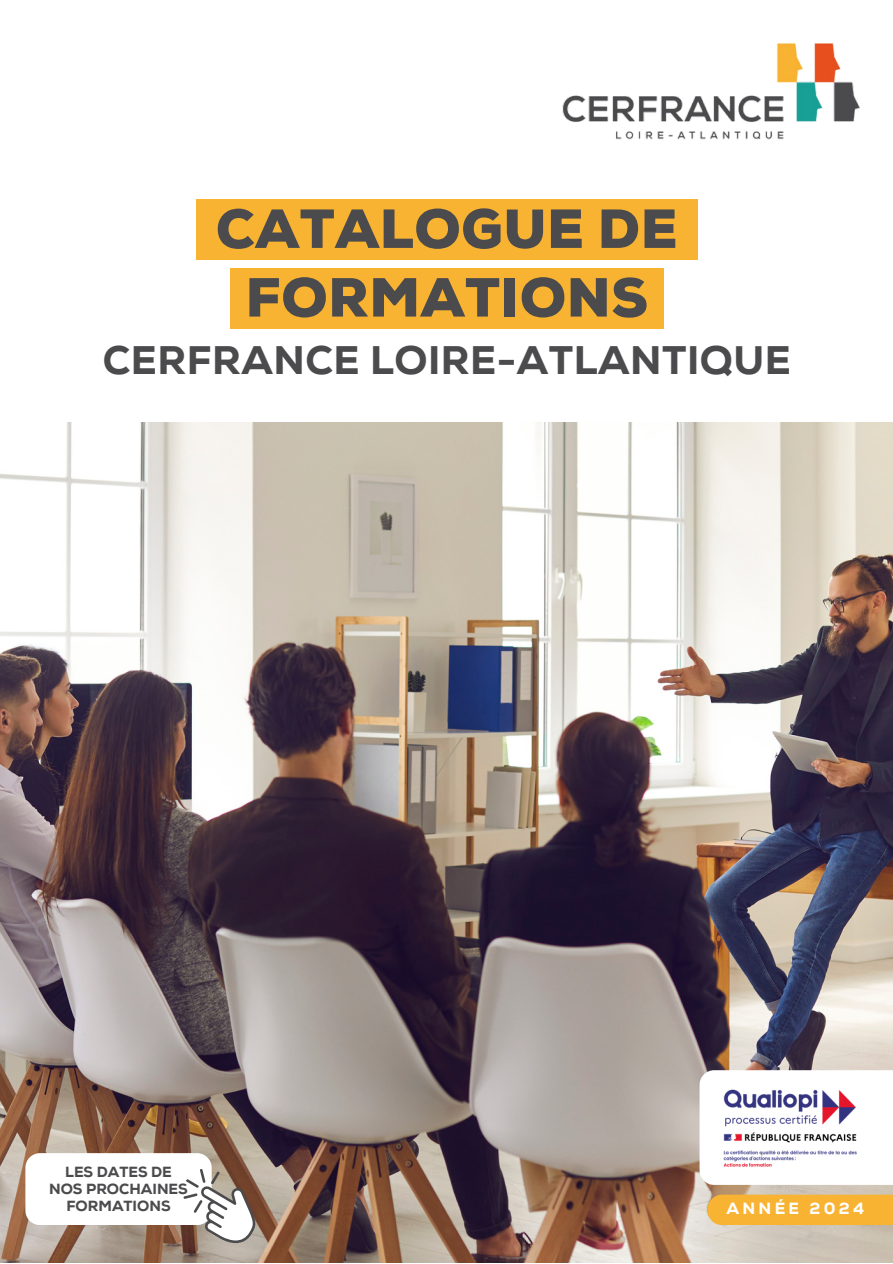
<style>
.page{position:relative;width:893px;height:1264px;background:#fff}
.page>*{position:absolute;margin:0;border:0;box-sizing:border-box;transform-origin:0 0}
.t1{font:900 53.25px/68.7px "Nexa";letter-spacing:.01em;color:#4b4b4d;text-align:center}
.t2{font:800 39.75px "Nexa";letter-spacing:.01em;color:#4b4b4d}
.t3{font:800 16.2px "Nexa";letter-spacing:.2em;color:#fff}
.t4{font:800 14.7px/16.8px "Nexa";color:#4b4b4d;text-align:center}
</style>
<div class="page">
<img style="left:562px;top:43px;width:298px;height:97px">
<img style="left:0;top:422px;width:892px;height:840px">
<div style="left:25px;top:1153px;width:187px;height:72px;background:#fff;border-radius:15px"></div>
<div style="left:196px;top:199px;width:501px;height:60px;background:#f8b332"></div>
<div style="left:707px;top:1194px;width:185px;height:31px;background:#f8b332"></div>
<svg style="left:699px;top:1070px;width:193px;height:114px"></svg>
<img style="left:713px;top:1082px;width:151px;height:92px">
<div style="left:230px;top:268px;width:433px;height:60px;background:#f8b332"></div>
<svg style="left:183px;top:1168px;width:86px;height:83px"></svg>
<p class="t1" style="left:216px;top:195px;width:463px">CATALOGUE DE<br>FORMATIONS</p>
<p class="t2" style="left:103px;top:334px;width:689px">CERFRANCE LOIRE-ATLANTIQUE</p>
<p class="t4" style="left:65px;top:1163px;width:108px">LES DATES DE</p>
<p class="t4" style="left:49px;top:1180px;width:140px">NOS PROCHAINES<br>FORMATIONS</p>
<p class="t3" style="left:726px;top:1197px;width:139px">ANNÉE 2024</p>
</div>
